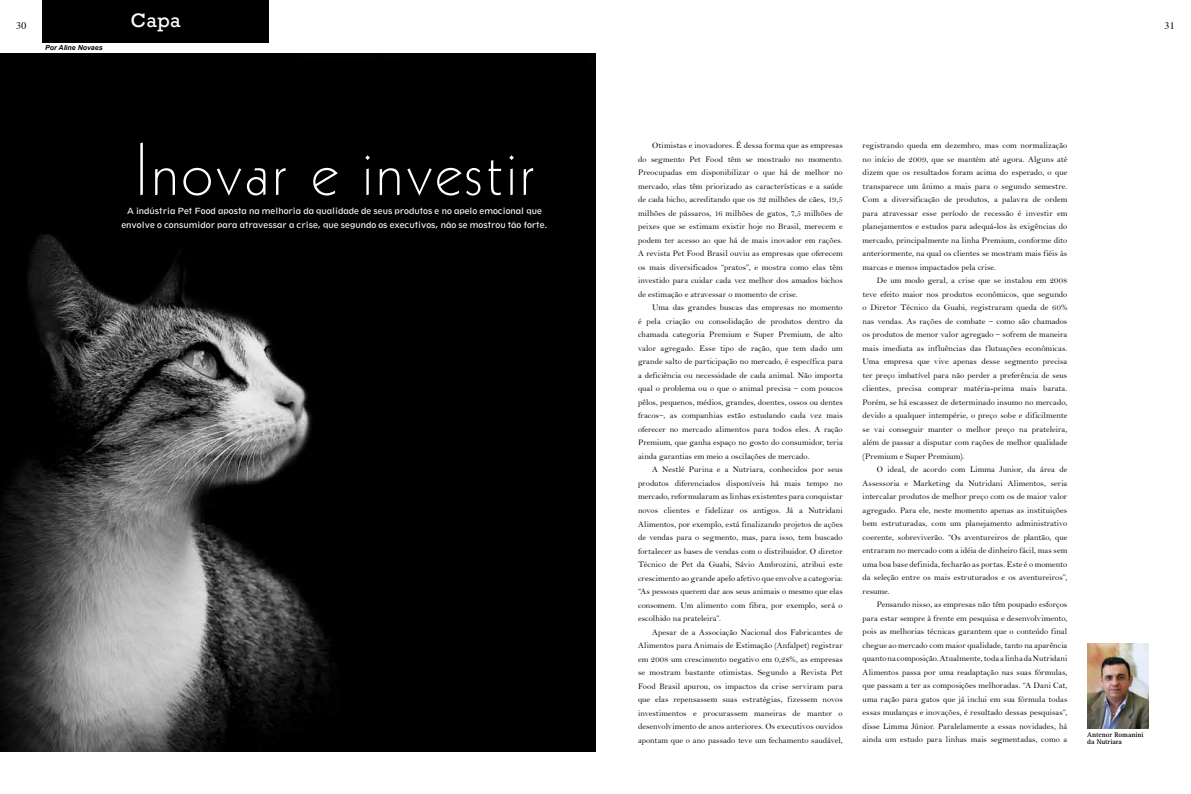
<style>
.page{position:relative;width:1191px;height:794px;background:#fff}
.page>*{position:absolute;margin:0;border:0;box-sizing:border-box;transform-origin:0 0}
.t1{font:71.9px "Geometric 231 BT Light C";letter-spacing:.03em;color:#fff}
.t2{font:20px "Rockwell";color:#fff}
.t3{font:10px "Times";color:#000}
.t4{font:8.5px/13.5px "Bell";letter-spacing:.005em;color:#000;text-align:justify}
.t5{font:8px/14px "Geometric 212 BT";color:#fff;text-align:center}
.t6{font:700 7px/7px "Rotis Serif";color:#000}
.t7{font:italic 700 7px "Arial";color:#000}
</style>
<div class="page">
<div style="left:43px;top:0;width:226px;height:43px;background:#000"></div>
<img style="left:0;top:53px;width:595px;height:698px">
<img style="left:1087px;top:643px;width:61px;height:86px">
<h2 class="t2" style="left:131px;top:9px;width:52px">Capa</h2>
<p class="t3" style="left:16px;top:16px;width:12px">30</p>
<p class="t3" style="left:1164px;top:16px;width:12px">31</p>
<p class="t7" style="left:45px;top:43px;width:59px">Por Aline Novaes</p>
<h1 class="t1" style="left:134px;top:124px;width:401px">Inovar e investir</h1>
<p class="t5" style="left:121px;top:204px;width:427px">A indústria Pet Food aposta na melhoria da qualidade de seus produtos e no apelo emocional que envolve o consumidor para atravessar a crise, que segundo os executivos, não se mostrou tão forte.</p>
<p class="t4" style="left:638px;top:139px;width:206px;text-indent:14px">Otimistas e inovadores. É dessa forma que as empresas do segmento Pet Food têm se mostrado no momento.<br>Preocupadas em disponibilizar o que há de melhor no mercado, elas têm priorizado as características e a saúde de cada bicho, acreditando que os 32 milhões de cães, 19,5 milhões de pássaros, 16 milhões de gatos, 7,5 milhões de peixes que se estimam existir hoje no Brasil, merecem e podem ter acesso ao que há de mais inovador em rações.<br>A revista Pet Food Brasil ouviu as empresas que oferecem os mais diversificados “pratos”, e mostra como elas têm investido para cuidar cada vez melhor dos amados bichos de estimação e atravessar o momento de crise.</p>
<p class="t4" style="left:638px;top:301px;width:206px;text-indent:14px">Uma das grandes buscas das empresas no momento é pela criação ou consolidação de produtos dentro da chamada categoria Premium e Super Premium, de alto valor agregado. Esse tipo de ração, que tem dado um grande salto de participação no mercado, é específica para a deficiência ou necessidade de cada animal. Não importa qual o problema ou o que o animal precisa – com poucos pêlos, pequenos, médios, grandes, doentes, ossos ou dentes fracos–, as companhias estão estudando cada vez mais oferecer no mercado alimentos para todos eles. A ração Premium, que ganha espaço no gosto do consumidor, teria ainda garantias em meio a oscilações de mercado.</p>
<p class="t4" style="left:638px;top:463px;width:206px;text-indent:14px">A Nestlé Purina e a Nutriara, conhecidos por seus produtos diferenciados disponíveis há mais tempo no mercado, reformularam as linhas existentes para conquistar novos clientes e fidelizar os antigos. Já a Nutridani Alimentos, por exemplo, está finalizando projetos de ações de vendas para o segmento, mas, para isso, tem buscado fortalecer as bases de vendas com o distribuidor. O diretor Técnico de Pet da Guabi, Sávio Ambrozini, atribui este crescimento ao grande apelo afetivo que envolve a categoria: “As pessoas querem dar aos seus animais o mesmo que elas consomem. Um alimento com fibra, por exemplo, será o escolhido na prateleira”.</p>
<p class="t4" style="left:638px;top:625px;width:206px;text-indent:14px">Apesar de a Associação Nacional dos Fabricantes de Alimentos para Animais de Estimação (Anfalpet) registrar em 2008 um crescimento negativo em 0,28%, as empresas se mostram bastante otimistas. Segundo a Revista Pet Food Brasil apurou, os impactos da crise serviram para que elas repensassem suas estratégias, fizessem novos investimentos e procurassem maneiras de manter o desenvolvimento de anos anteriores. Os executivos ouvidos apontam que o ano passado teve um fechamento saudável,</p>
<p class="t4" style="left:862px;top:139px;width:206px">registrando queda em dezembro, mas com normalização no início de 2009, que se mantém até agora. Alguns até dizem que os resultados foram acima do esperado, o que transparece um ânimo a mais para o segundo semestre.<br>Com a diversificação de produtos, a palavra de ordem para atravessar esse período de recessão é investir em planejamentos e estudos para adequá-los às exigências do mercado, principalmente na linha Premium, conforme dito anteriormente, na qual os clientes se mostram mais fiéis às marcas e menos impactados pela crise.</p>
<p class="t4" style="left:862px;top:274px;width:206px;text-indent:14px">De um modo geral, a crise que se instalou em 2008 teve efeito maior nos produtos econômicos, que segundo o Diretor Técnico da Guabi, registraram queda de 60% nas vendas. As rações de combate – como são chamados os produtos de menor valor agregado – sofrem de maneira mais imediata as influências das flutuações econômicas.<br>Uma empresa que vive apenas desse segmento precisa ter preço imbatível para não perder a preferência de seus clientes, precisa comprar matéria-prima mais barata.<br>Porém, se há escassez de determinado insumo no mercado, devido a qualquer intempérie, o preço sobe e dificilmente se vai conseguir manter o melhor preço na prateleira, além de passar a disputar com rações de melhor qualidade (Premium e Super Premium).</p>
<p class="t4" style="left:862px;top:463px;width:206px;text-indent:14px">O ideal, de acordo com Limma Junior, da área de Assessoria e Marketing da Nutridani Alimentos, seria intercalar produtos de melhor preço com os de maior valor agregado. Para ele, neste momento apenas as instituições bem estruturadas, com um planejamento administrativo coerente, sobreviverão. “Os aventureiros de plantão, que entraram no mercado com a idéia de dinheiro fácil, mas sem uma boa base definida, fecharão as portas. Este é o momento da seleção entre os mais estruturados e os aventureiros”, resume.</p>
<p class="t4" style="left:862px;top:598px;width:206px;text-indent:14px">Pensando nisso, as empresas não têm poupado esforços para estar sempre à frente em pesquisa e desenvolvimento, pois as melhorias técnicas garantem que o conteúdo final chegue ao mercado com maior qualidade, tanto na aparência quanto na composição. Atualmente, toda a linha da Nutridani Alimentos passa por uma readaptação nas suas fórmulas, que passam a ter as composições melhoradas. “A Dani Cat, uma ração para gatos que já inclui em sua fórmula todas essas mudanças e inovações, é resultado dessas pesquisas”, disse Limma Júnior. Paralelamente a essas novidades, há ainda um estudo para linhas mais segmentadas, como a</p>
<p class="t6" style="left:1087px;top:731px;width:58px">Antenor Romanini da Nutriara</p>
</div>
